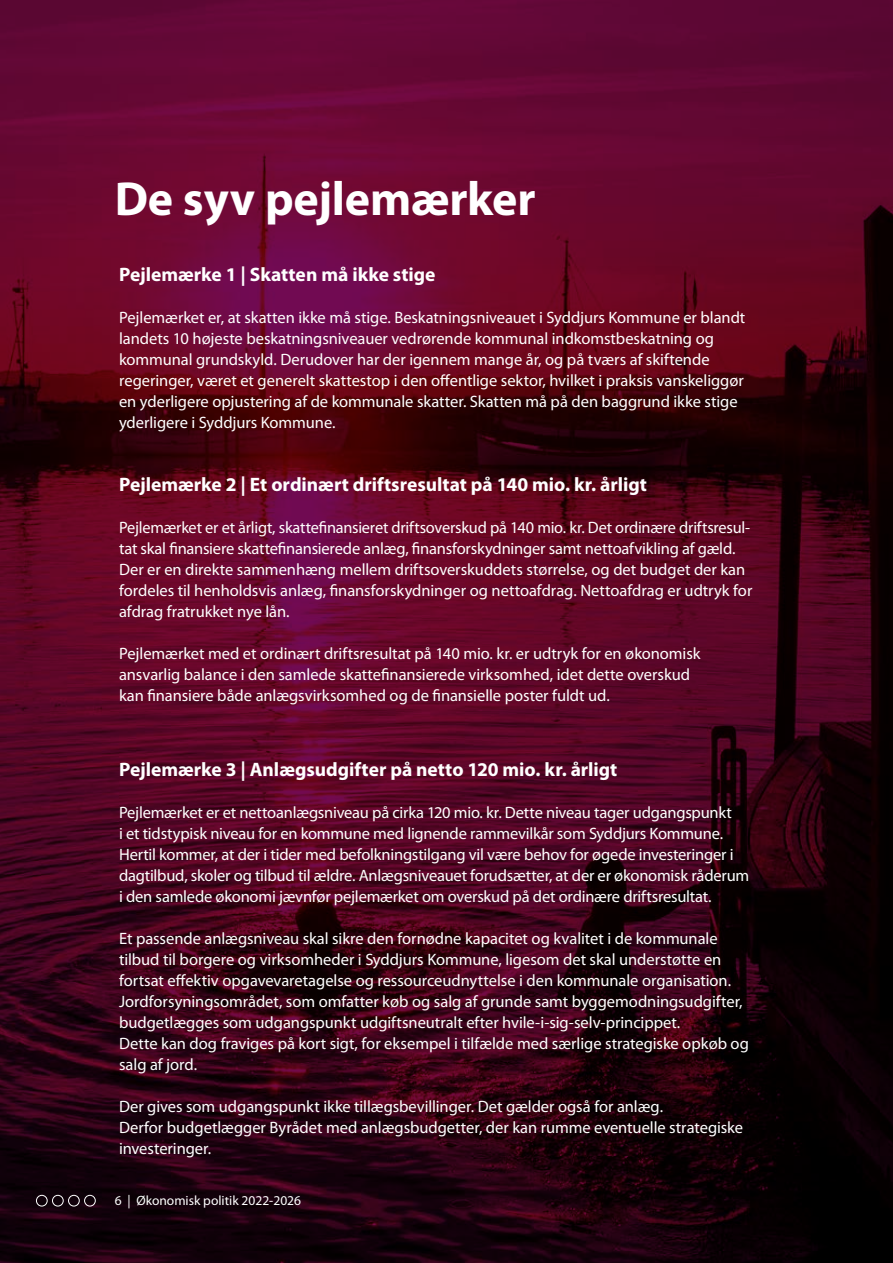
<style>
.page{position:relative;width:893px;height:1263px;background:#fff}
.page>*{position:absolute;margin:0;border:0;box-sizing:border-box;transform-origin:0 0}
.t1{font:700 48px "Myriad Pro";letter-spacing:-.005em;color:#fff}
.t2{font:700 19.5px "Myriad Pro";color:#fff}
.t3{font:16.5px/21px "Myriad Pro";letter-spacing:-.005em;color:#fff}
.t4{font:13.5px "Myriad Pro";color:#fff}
</style>
<div class="page">
<img style="left:0;top:0;width:893px;height:1263px">
<div style="left:36px;top:1195px;width:12px;height:11px;border:1px solid #fff;border-radius:50%"></div>
<div style="left:68px;top:1195px;width:12px;height:11px;border:1px solid #fff;border-radius:50%"></div>
<div style="left:52px;top:1195px;width:12px;height:11px;border:1px solid #fff;border-radius:50%"></div>
<div style="left:84px;top:1195px;width:12px;height:11px;border:1px solid #fff;border-radius:50%"></div>
<h1 class="t1" style="left:115px;top:167px;width:422px">De syv pejlemærker</h1>
<p class="t2" style="left:119px;top:262px;width:318px">Pejlemærke 1 | Skatten må ikke stige</p>
<p class="t3" style="left:119px;top:307px;width:628px">Pejlemærket er, at skatten ikke må stige. Beskatningsniveauet i Syddjurs Kommune er blandt landets 10 højeste beskatningsniveauer vedrørende kommunal indkomstbeskatning og kommunal grundskyld. Derudover har der igennem mange år, og på tværs af skiftende regeringer, været et generelt skattestop i den offentlige sektor, hvilket i praksis vanskeliggør en yderligere opjustering af de kommunale skatter. Skatten må på den baggrund ikke stige yderligere i Syddjurs Kommune.</p>
<p class="t2" style="left:119px;top:472px;width:529px">Pejlemærke 2 | Et ordinært driftsresultat på 140 mio. kr. årligt</p>
<p class="t3" style="left:119px;top:517px;width:635px">Pejlemærket er et årligt, skattefinansieret driftsoverskud på 140 mio. kr. Det ordinære driftsresul&shy;tat skal finansiere skattefinansierede anlæg, finansforskydninger samt nettoafvikling af gæld.<br>Der er en direkte sammenhæng mellem driftsoverskuddets størrelse, og det budget der kan fordeles til henholdsvis anlæg, finansforskydninger og nettoafdrag. Nettoafdrag er udtryk for afdrag fratrukket nye lån.</p>
<p class="t3" style="left:119px;top:643px;width:583px">Pejlemærket med et ordinært driftsresultat på 140 mio. kr. er udtryk for en økonomisk ansvarlig balance i den samlede skattefinansierede virksomhed, idet dette overskud kan finansiere både anlægsvirksomhed og de finansielle poster fuldt ud.</p>
<p class="t2" style="left:119px;top:757px;width:500px">Pejlemærke 3 | Anlægsudgifter på netto 120 mio. kr. årligt</p>
<p class="t3" style="left:119px;top:802px;width:632px">Pejlemærket er et nettoanlægsniveau på cirka 120 mio. kr. Dette niveau tager udgangspunkt<br>i et tidstypisk niveau for en kommune med lignende rammevilkår som Syddjurs Kommune.<br>Hertil kommer, at der i tider med befolkningstilgang vil være behov for øgede investeringer i dagtilbud, skoler og tilbud til ældre. Anlægsniveauet forudsætter, at der er økonomisk råderum i den samlede økonomi jævnfør pejlemærket om overskud på det ordinære driftsresultat.</p>
<p class="t3" style="left:119px;top:928px;width:631px">Et passende anlægsniveau skal sikre den fornødne kapacitet og kvalitet i de kommunale tilbud til borgere og virksomheder i Syddjurs Kommune, ligesom det skal understøtte en fortsat effektiv opgavevaretagelse og ressourceudnyttelse i den kommunale organisation.<br>Jordforsyningsområdet, som omfatter køb og salg af grunde samt byggemodningsudgifter, budgetlægges som udgangspunkt udgiftsneutralt efter hvile-i-sig-selv-princippet.<br>Dette kan dog fraviges på kort sigt, for eksempel i tilfælde med særlige strategiske opkøb og salg af jord.</p>
<p class="t3" style="left:119px;top:1096px;width:625px">Der gives som udgangspunkt ikke tillægsbevillinger. Det gælder også for anlæg.<br>Derfor budgetlægger Byrådet med anlægsbudgetter, der kan rumme eventuelle strategiske investeringer.</p>
<p class="t4" style="left:115px;top:1192px;width:188px">6 | Økonomisk politik 2022-2026</p>
</div>
